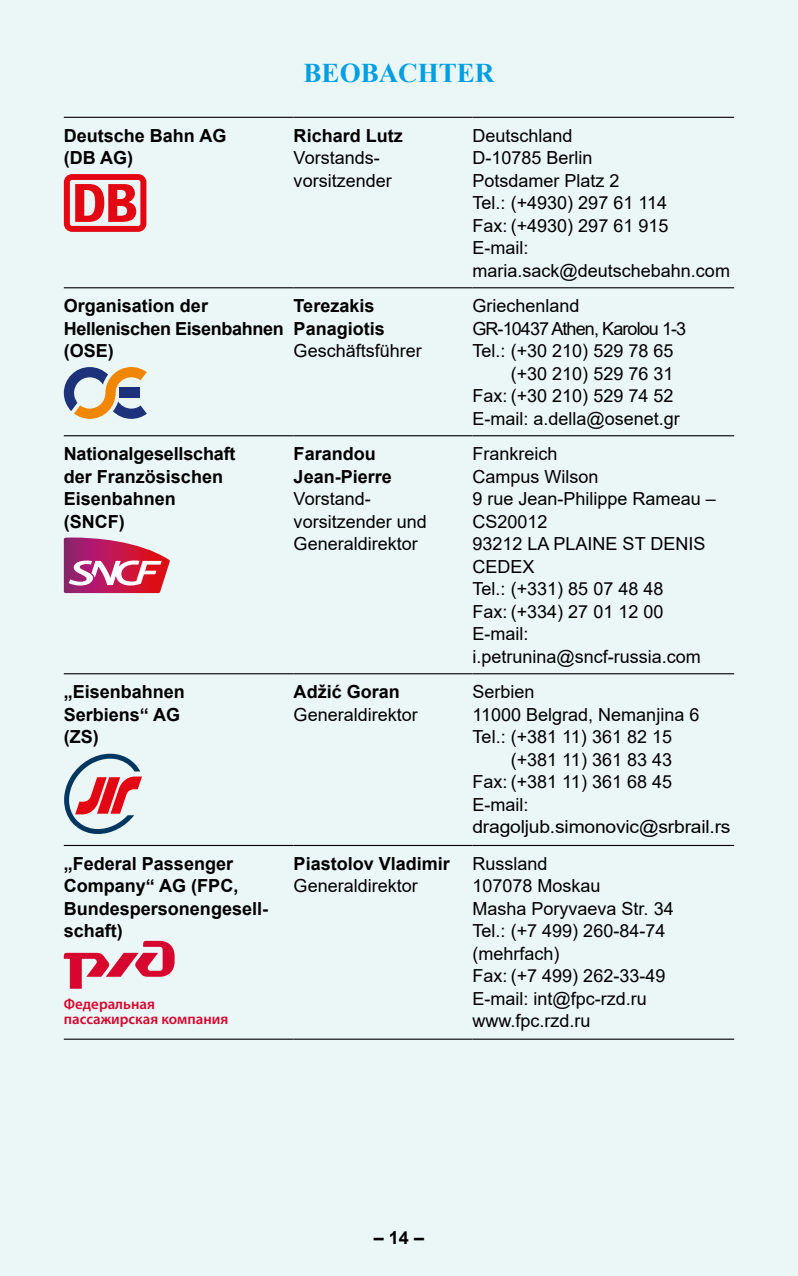
<style>
.page{position:relative;width:798px;height:1276px;background:#fff}
.page>*{position:absolute;margin:0;border:0;box-sizing:border-box;transform-origin:0 0}
.t1{font:700 27px "Times New Roman";color:#009fe3}
.t2{font:18px/22.5px "Arial";color:#000}
.t3{font:700 18px/22.5px "Arial";color:#000}
.t4{font:700 18px/22.5px "Arial";letter-spacing:-.02em;color:#000}
.t5{font:18px "Arial";color:#000;scale:1.07 1}
.t6{font:18px "Arial";letter-spacing:-.05em;color:#000}
.t7{font:600 14.85px/15.3px "Myriad Pro";color:#d6062f}
</style>
<div class="page">
<div style="left:0;top:0;width:797px;height:1276px;background:#ebf6f6"></div>
<hr style="left:64px;top:117px;width:229px;height:1px;background:#000">
<hr style="left:293px;top:117px;width:179px;height:1px;background:#000">
<hr style="left:472px;top:117px;width:261px;height:1px;background:#000">
<hr style="left:64px;top:287px;width:229px;height:1px;background:#000">
<hr style="left:293px;top:287px;width:179px;height:1px;background:#000">
<hr style="left:472px;top:287px;width:261px;height:1px;background:#000">
<hr style="left:64px;top:435px;width:229px;height:1px;background:#000">
<hr style="left:293px;top:435px;width:179px;height:1px;background:#000">
<hr style="left:472px;top:435px;width:261px;height:1px;background:#000">
<hr style="left:64px;top:673px;width:229px;height:1px;background:#000">
<hr style="left:293px;top:673px;width:179px;height:1px;background:#000">
<hr style="left:472px;top:673px;width:261px;height:1px;background:#000">
<hr style="left:64px;top:845px;width:229px;height:1px;background:#000">
<hr style="left:293px;top:845px;width:179px;height:1px;background:#000">
<hr style="left:472px;top:845px;width:261px;height:1px;background:#000">
<hr style="left:64px;top:1038px;width:229px;height:1px;background:#000">
<hr style="left:293px;top:1038px;width:179px;height:1px;background:#000">
<hr style="left:472px;top:1038px;width:261px;height:1px;background:#000">
<svg style="left:64px;top:174px;width:82px;height:58px"></svg>
<svg style="left:64px;top:367px;width:83px;height:52px"></svg>
<div style="left:119px;top:388px;width:21px;height:10px;background:#1d327b"></div>
<svg style="left:64px;top:537px;width:106px;height:56px;background:#cc5f84"></svg>
<svg style="left:64px;top:753px;width:78px;height:81px"></svg>
<svg style="left:64px;top:941px;width:110px;height:47px"></svg>
<h1 class="t1" style="left:303px;top:54px;width:192px">BEOBACHTER</h1>
<p class="t3" style="left:64px;top:124px;width:164px">Deutsche Bahn AG (DB AG)</p>
<p class="t3" style="left:293px;top:124px;width:111px">Richard Lutz</p>
<p class="t2" style="left:293px;top:146px;width:100px">Vorstands&shy;vorsitzender</p>
<p class="t4" style="left:64px;top:295px;width:221px">Organisation der<br>Hellenischen Eisenbahnen (OSE)</p>
<p class="t3" style="left:293px;top:295px;width:93px">Terezakis<br>Panagiotis</p>
<p class="t2" style="left:293px;top:339px;width:130px">Geschäftsführer</p>
<p class="t3" style="left:64px;top:443px;width:173px">Nationalgesellschaft der Französischen<br>Eisenbahnen (SNCF)</p>
<p class="t3" style="left:293px;top:443px;width:100px">Farandou<br>Jean-Pierre</p>
<p class="t2" style="left:293px;top:487px;width:135px">Vorstand&shy;vorsitzender und<br>Generaldirektor</p>
<p class="t3" style="left:64px;top:680px;width:123px">„Eisenbahnen<br>Serbiens“ AG (ZS)</p>
<p class="t3" style="left:293px;top:680px;width:108px">Adžić Goran</p>
<p class="t2" style="left:293px;top:703px;width:126px">Generaldirektor</p>
<p class="t3" style="left:64px;top:852px;width:206px">„Federal Passenger<br>Company“ AG (FPC,<br>Bundespersonengesell&shy;schaft)</p>
<p class="t7" style="left:64px;top:996px;width:166px">Федеральная пассажирская компания</p>
<p class="t3" style="left:293px;top:852px;width:158px">Piastolov Vladimir</p>
<p class="t2" style="left:293px;top:874px;width:126px">Generaldirektor</p>
<p class="t2" style="left:472px;top:124px;width:259px">Deutschland<br>D-10785 Berlin<br>Potsdamer Platz 2<br>Tel.: (+4930) 297 61 114<br>Fax: (+4930) 297 61 915<br>E-mail: maria.sack@deutschebahn.com</p>
<p class="t2" style="left:472px;top:294px;width:109px">Griechenland</p>
<p class="t6" style="left:472px;top:316px;width:215px">GR-10437 Athen, Karolou 1-3</p>
<p class="t2" style="left:472px;top:339px;width:202px">Tel.: (+30 210) 529 78 65</p>
<p class="t2" style="left:510px;top:362px;width:164px">(+30 210) 529 76 31</p>
<p class="t2" style="left:472px;top:384px;width:202px">Fax: (+30 210) 529 74 52</p>
<p class="t2" style="left:472px;top:407px;width:209px">E-mail: a.della@osenet.gr</p>
<p class="t2" style="left:472px;top:442px;width:245px">Frankreich<br>Campus Wilson<br>9 rue Jean-Philippe Rameau –<br>CS20012<br>93212 LA PLAINE ST DENIS<br>CEDEX<br>Tel.: (+331) 85 07 48 48<br>Fax: (+334) 27 01 12 00<br>E-mail: i.petrunina@sncf-russia.com</p>
<p class="t2" style="left:472px;top:680px;width:64px">Serbien</p>
<p class="t2" style="left:472px;top:703px;width:228px">11000 Belgrad, Nemanjina 6</p>
<p class="t2" style="left:472px;top:725px;width:201px">Tel.: (+381 11) 361 82 15</p>
<p class="t2" style="left:510px;top:748px;width:163px">(+381 11) 361 83 43</p>
<p class="t2" style="left:472px;top:770px;width:201px">Fax: (+381 11) 361 68 45</p>
<p class="t2" style="left:472px;top:793px;width:57px">E-mail:</p>
<p class="t5" style="left:472px;top:814px;width:243px">dragoljub.simonovic@srbrail.rs</p>
<p class="t2" style="left:472px;top:852px;width:203px">Russland<br>107078 Moskau<br>Masha Poryvaeva Str. 34<br>Tel.: (+7 499) 260-84-74 (mehrfach)<br>Fax: (+7 499) 262-33-49<br>E-mail: int@fpc-rzd.ru www.fpc.rzd.ru</p>
<p class="t3" style="left:374px;top:1227px;width:52px">– 14 –</p>
</div>
